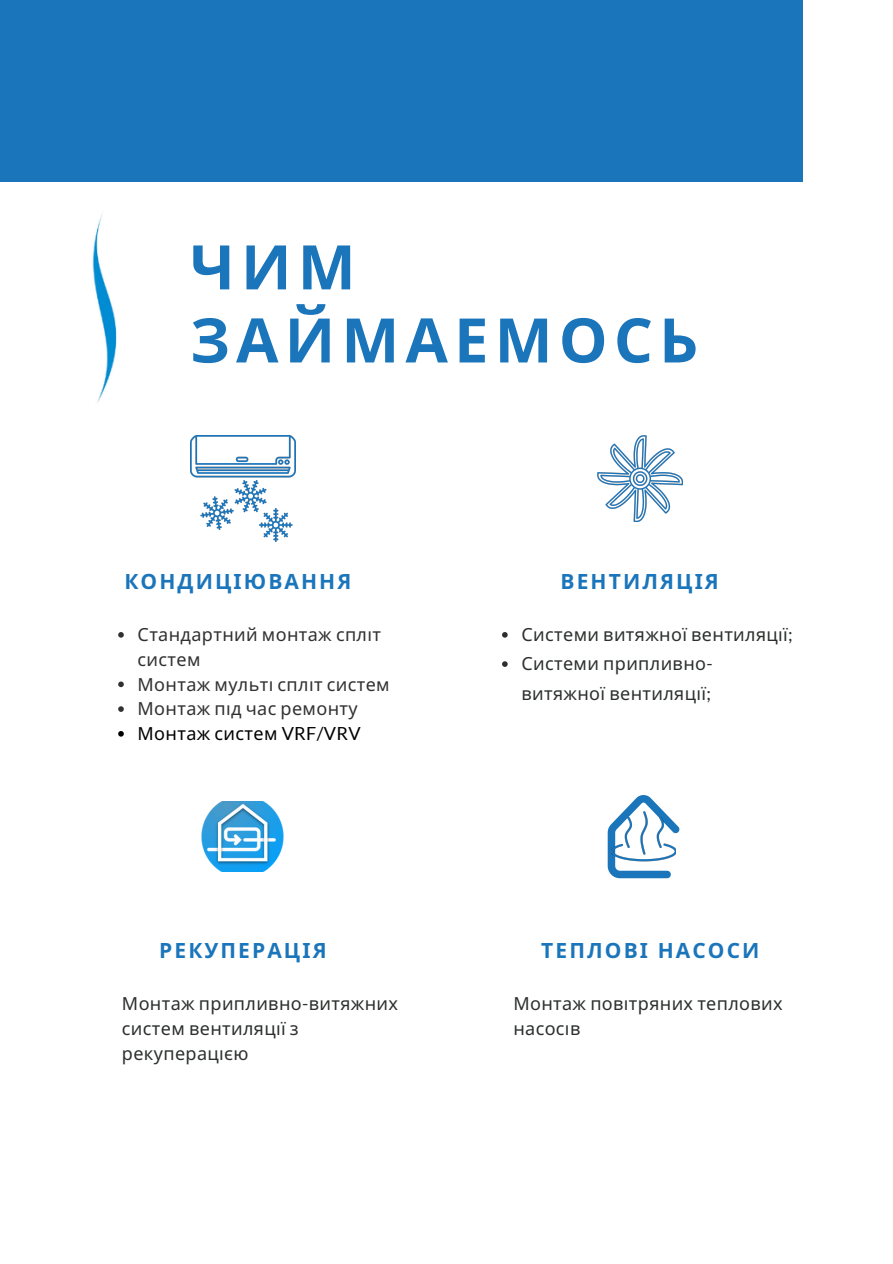
<style>
.page{position:relative;width:893px;height:1264px;background:#fff}
.page>*{position:absolute;margin:0;border:0;box-sizing:border-box;transform-origin:0 0}
.t1{font:700 61.5px/73.1px "Noto Sans";letter-spacing:.1em;color:#1b75bb}
.t2{font:700 21px "Noto Sans";letter-spacing:.1em;color:#1b75bb}
.t3{font:18px/24.8px "Noto Sans";letter-spacing:.02em;color:#2c302d}
.t4{font:18px/24.8px "Noto Sans";letter-spacing:.02em;color:#323131}
.s1{color:#000}
.s2{font-family:"Lato";color:#000}
.s3{font-family:"Lato"}
</style>
<div class="page">
<div style="left:0;top:0;width:803px;height:181px;background:#1b75bb"></div>
<img style="left:92px;top:214px;width:25px;height:189px">
<img style="left:190px;top:435px;width:106px;height:106px">
<img style="left:597px;top:435px;width:85px;height:86px">
<img style="left:201px;top:801px;width:83px;height:70px">
<svg style="left:607px;top:795px;width:72px;height:83px"></svg>
<img style="left:611px;top:811px;width:64px;height:50px">
<svg style="left:118px;top:632px;width:6px;height:5px"></svg>
<svg style="left:118px;top:681px;width:6px;height:6px"></svg>
<svg style="left:118px;top:706px;width:6px;height:6px"></svg>
<svg style="left:118px;top:731px;width:6px;height:5px"></svg>
<svg style="left:502px;top:632px;width:5px;height:5px"></svg>
<svg style="left:502px;top:661px;width:5px;height:6px"></svg>
<h1 class="t1" style="left:190px;top:229px;width:509px">ЧИМ<br>ЗАЙМАЕМОСЬ</h1>
<p class="t2" style="left:124px;top:566px;width:228px">КОНДИЦІЮВАННЯ</p>
<p class="t4" style="left:138px;top:621px;width:253px">Стандартний монтаж спліт систем<br>Монтаж мульті спліт систем<br>Монтаж під час ремонту<br><span class="s1">Монтаж систем</span> <span class="s2">VRF/VRV</span></p>
<p class="t2" style="left:159px;top:935px;width:169px">РЕКУПЕРАЦІЯ</p>
<p class="t3" style="left:122px;top:991px;width:277px">Монтаж припливно<span class="s3">-</span>витяжних систем вентиляції з рекуперацією</p>
<p class="t2" style="left:560px;top:566px;width:160px">ВЕНТИЛЯЦІЯ</p>
<p class="t3" style="left:521px;top:619px;width:273px;line-height:29.2px">Системи витяжної вентиляції<span class="s3">;<br></span>Системи припливно&shy;витяжної вентиляції<span class="s3">;</span></p>
<p class="t2" style="left:541px;top:935px;width:219px">ТЕПЛОВІ НАСОСИ</p>
<p class="t3" style="left:513px;top:991px;width:271px">Монтаж повітряних теплових насосі в</p>
</div>
